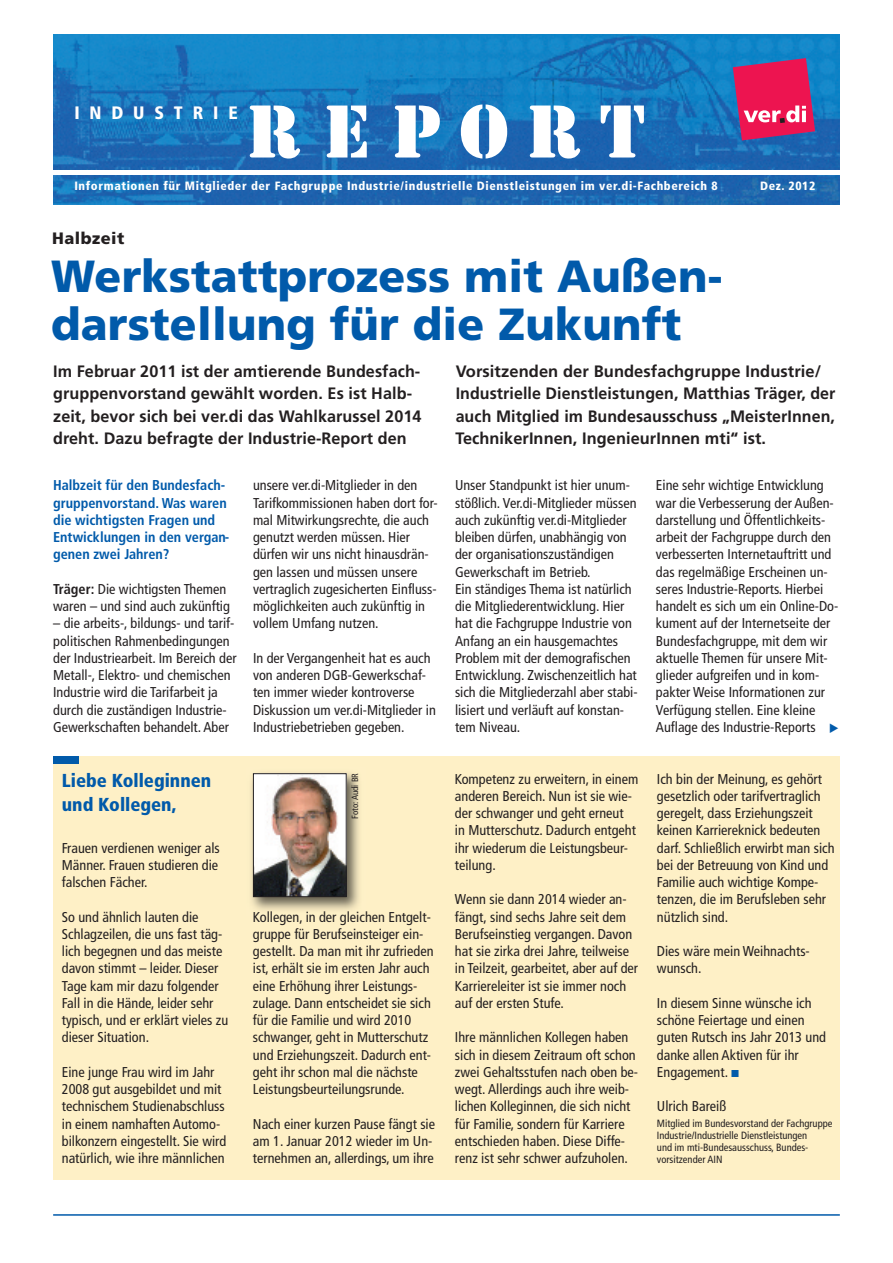
<style>
.page{position:relative;width:893px;height:1263px;background:#fff}
.page>*{position:absolute;margin:0;border:0;box-sizing:border-box;transform-origin:0 0}
.t1{font:78px "Stencil";letter-spacing:.23em;color:#fff}
.t2{font:900 45px/48px "Frutiger LT";letter-spacing:.005em;color:#015aaa}
.t3{font:900 condensed 18.75px/24px "Frutiger LT";color:#015aaa}
.t4{font:900 condensed 18px "Frutiger LT";letter-spacing:.545em;color:#fff}
.t5{font:700 16.5px/22.5px "Frutiger LT";letter-spacing:.005em;color:#231f20}
.t6{font:900 16.5px "Frutiger LT";letter-spacing:.03em;color:#231f20}
.t7{font:condensed 14.25px/17.2px "Frutiger LT";color:#231f20}
.t8{font:700 condensed 14.25px/17.2px "Frutiger LT";color:#015aaa}
.t9{font:900 condensed 12px "Frutiger LT";letter-spacing:.05em;color:#fff}
.t10{font:condensed 10.5px/12px "Frutiger LT";color:#231f20}
.t11{font:10.5px "Hira Kaku Pro W6";color:#015aaa}
.t12{font:condensed 9px "Frutiger LT";color:#231f20}
.s1{font-weight:700}
</style>
<div class="page">
<img style="left:53px;top:34px;width:787px;height:170px">
<hr style="left:53px;top:170px;width:787px;height:4px;background:#fff">
<svg style="left:733px;top:58px;width:82px;height:82px;background:#c33670"></svg>
<div style="left:53px;top:756px;width:786px;height:423px;background:#fef0c6"></div>
<div style="left:53px;top:756px;width:26px;height:8px;background:#015aaa"></div>
<img style="left:251px;top:773px;width:108px;height:137px">
<img style="left:255px;top:775px;width:90px;height:120px">
<div style="left:253px;top:773px;width:94px;height:124px;border:1px solid #231f20"></div>
<hr style="left:53px;top:1214px;width:787px;height:2px;background:#015aaa">
<h1 class="t1" style="left:247px;top:85px;width:400px">REPORT</h1>
<p class="t9" style="left:74px;top:181px;width:645px">Informationen für Mitglieder der Fachgruppe Industrie/industrielle Dienstleistungen im ver.di-Fachbereich 8</p>
<p class="t9" style="left:760px;top:181px;width:57px">Dez. 2012</p>
<p class="t6" style="left:52px;top:232px;width:74px">Halbzeit</p>
<p class="t4" style="left:74px;top:106px;width:165px">INDUSTRIE</p>
<h2 class="t2" style="left:51px;top:255px;width:673px">Werkstattprozess mit Außen&shy;darstellung für die Zukunft</h2>
<p class="t5" style="left:53px;top:361px;width:370px">Im Februar 2011 ist der amtierende Bundesfach&shy;gruppenvorstand gewählt worden. Es ist Halb&shy;zeit, bevor sich bei ver.di das Wahlkarussel 2014 dreht. Dazu befragte der Industrie-Report den</p>
<p class="t5" style="left:456px;top:361px;width:381px">Vorsitzenden der Bundesfachgruppe Industrie/ Industrielle Dienstleistungen, Matthias Träger, der auch Mitglied im Bundesausschuss „MeisterInnen, TechnikerInnen, IngenieurInnen mti“ ist.</p>
<p class="t8" style="left:53px;top:478px;width:178px">Halbzeit für den Bundesfach&shy;gruppenvorstand. Was waren die wichtigsten Fragen und<br>Entwicklungen in den vergan&shy;genen zwei Jahren?</p>
<p class="t7" style="left:53px;top:581px;width:178px"><span class="s1">Träger:</span> Die wichtigsten Themen waren – und sind auch zukünftig</p>
<p class="t7" style="left:53px;top:616px;width:185px">– die arbeits-, bildungs- und tarif&shy;politischen Rahmenbedingungen der Industriearbeit. Im Bereich der Metall-, Elektro- und chemischen Industrie wird die Tarifarbeit ja durch die zuständigen Industrie-Gewerkschaften behandelt. Aber</p>
<h3 class="t3" style="left:62px;top:770px;width:151px">Liebe Kolleginnen und Kollegen,</h3>
<p class="t7" style="left:62px;top:840px;width:160px;text-align:justify">Frauen verdienen weniger als Männer. Frauen studieren die falschen Fächer.</p>
<p class="t7" style="left:62px;top:909px;width:168px">So und ähnlich lauten die<br>Schlagzeilen, die uns fast täg&shy;lich begegnen und das meiste davon stimmt – leider. Dieser<br>Tage kam mir dazu folgender<br>Fall in die Hände, leider sehr typisch, und er erklärt vieles zu dieser Situation.</p>
<p class="t7" style="left:62px;top:1064px;width:166px">Eine junge Frau wird im Jahr<br>2008 gut ausgebildet und mit technischem Studienabschluss in einem namhaften Automo&shy;bilkonzern eingestellt. Sie wird natürlich, wie ihre männlichen</p>
<p class="t7" style="left:253px;top:478px;width:186px">unsere ver.di-Mitglieder in den<br>Tarifkommissionen haben dort for&shy;mal Mitwirkungsrechte, die auch genutzt werden müssen. Hier dürfen wir uns nicht hinausdrän&shy;gen lassen und müssen unsere vertraglich zugesicherten Einfluss&shy;möglichkeiten auch zukünftig in vollem Umfang nutzen.</p>
<p class="t7" style="left:253px;top:650px;width:184px">In der Vergangenheit hat es auch von anderen DGB-Gewerkschaf&shy;ten immer wieder kontroverse<br>Diskussion um ver.di-Mitglieder in<br>Industriebetrieben gegeben.</p>
<p class="t12" style="left:351px;top:819px;width:47px;rotate:-90deg">Foto: Audi BR</p>
<p class="t7" style="left:253px;top:909px;width:182px">Kollegen, in der gleichen Entgelt&shy;gruppe für Berufseinsteiger ein&shy;gestellt. Da man mit ihr zufrieden ist, erhält sie im ersten Jahr auch eine Erhöhung ihrer Leistungs&shy;zulage. Dann entscheidet sie sich für die Familie und wird 2010 schwanger, geht in Mutterschutz und Erziehungszeit. Dadurch ent&shy;geht ihr schon mal die nächste<br>Leistungsbeurteilungsrunde.</p>
<p class="t7" style="left:253px;top:1116px;width:184px">Nach einer kurzen Pause fängt sie am 1. Januar 2012 wieder im Un&shy;ternehmen an, allerdings, um ihre</p>
<p class="t7" style="left:455px;top:478px;width:184px">Unser Standpunkt ist hier unum&shy;stößlich. Ver.di-Mitglieder müssen auch zukünftig ver.di-Mitglieder bleiben dürfen, unabhängig von der organisationszuständigen<br>Gewerkschaft im Betrieb.<br>Ein ständiges Thema ist natürlich die Mitgliederentwicklung. Hier hat die Fachgruppe Industrie von<br>Anfang an ein hausgemachtes<br>Problem mit der demografischen<br>Entwicklung. Zwischenzeitlich hat sich die Mitgliederzahl aber stabi&shy;lisiert und verläuft auf konstan&shy;tem Niveau.</p>
<p class="t7" style="left:455px;top:771px;width:185px">Kompetenz zu erweitern, in einem anderen Bereich. Nun ist sie wie&shy;der schwanger und geht erneut<br>in Mutterschutz. Dadurch entgeht ihr wiederum die Leistungsbeur&shy;teilung.</p>
<p class="t7" style="left:455px;top:892px;width:185px">Wenn sie dann 2014 wieder an&shy;fängt, sind sechs Jahre seit dem<br>Berufseinstieg vergangen. Davon hat sie zirka drei Jahre, teilweise in Teilzeit, gearbeitet, aber auf der<br>Karriereleiter ist sie immer noch auf der ersten Stufe.</p>
<p class="t7" style="left:455px;top:1030px;width:185px">Ihre männlichen Kollegen haben sich in diesem Zeitraum oft schon zwei Gehaltsstufen nach oben be&shy;wegt. Allerdings auch ihre weib&shy;lichen Kolleginnen, die sich nicht für Familie, sondern für Karriere entschieden haben. Diese Diffe&shy;renz ist sehr schwer aufzuholen.</p>
<p class="t7" style="left:656px;top:478px;width:184px">Eine sehr wichtige Entwicklung war die Verbesserung der Außen&shy;darstellung und Öffentlichkeits&shy;arbeit der Fachgruppe durch den verbesserten Internetauftritt und das regelmäßige Erscheinen un&shy;seres Industrie-Reports. Hierbei handelt es sich um ein Online-Do&shy;kument auf der Internetseite der<br>Bundesfachgruppe, mit dem wir aktuelle Themen für unsere Mit&shy;glieder aufgreifen und in kom&shy;pakter Weise Informationen zur<br>Verfügung stellen. Eine kleine<br>Auflage des Industrie-Reports</p>
<p class="t11" style="left:843px;top:723px;width:12px;rotate:90deg">▲</p>
<p class="t7" style="left:657px;top:771px;width:179px">Ich bin der Meinung, es gehört gesetzlich oder tarifvertraglich geregelt, dass Erziehungszeit keinen Karriereknick bedeuten darf. Schließlich erwirbt man sich bei der Betreuung von Kind und<br>Familie auch wichtige Kompe&shy;tenzen, die im Berufsleben sehr nützlich sind.</p>
<p class="t7" style="left:657px;top:944px;width:154px">Dies wäre mein Weihnachts&shy;wunsch.</p>
<p class="t7" style="left:657px;top:995px;width:171px">In diesem Sinne wünsche ich schöne Feiertage und einen guten Rutsch ins Jahr 2013 und danke allen Aktiven für ihr<br>Engagement.</p>
<p class="t7" style="left:657px;top:1099px;width:71px">Ulrich Bareiß</p>
<p class="t10" style="left:657px;top:1118px;width:177px">Mitglied im Bundesvorstand der Fachgruppe Industrie/Industrielle Dienstleistungen<br>und im mti-Bundesausschuss, Bundes&shy;vorsitzender AIN</p>
</div>
